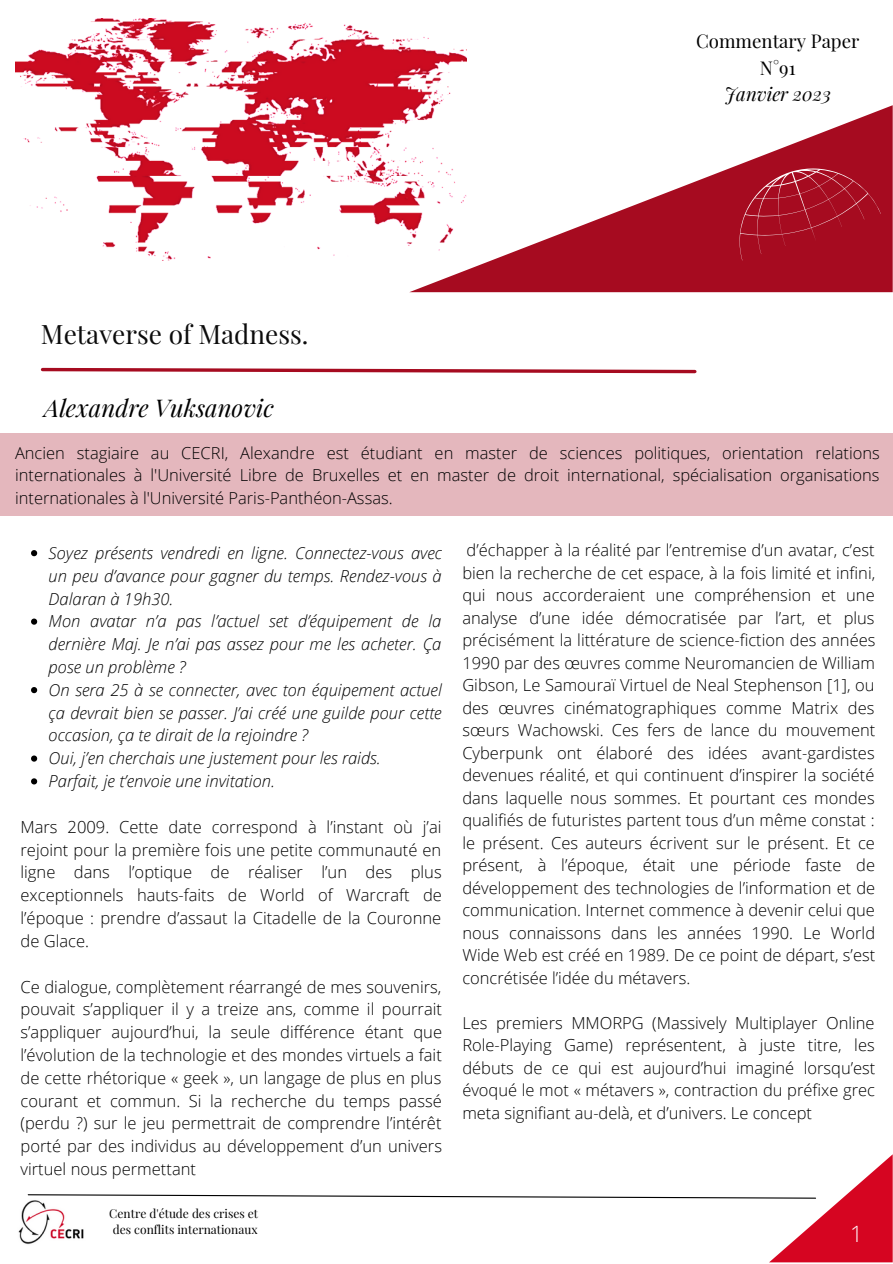
<style>
.page{position:relative;width:893px;height:1264px;background:#fff}
.page>*{position:absolute;margin:0;border:0;box-sizing:border-box;transform-origin:0 0}
.t1{font:26.25px "Playfair Display";color:#000}
.t2{font:italic 24px "Playfair Display";color:#000}
.t3{font:300 22.5px "Open Sans";color:#fff}
.t4{font:18.6px/26.1px "Playfair Display";color:#000;text-align:center}
.t5{font:italic 18.6px "Playfair Display";color:#000}
.t6{font:300 16.5px/22.5px "Open Sans";color:#000;text-align:justify}
.t7{font:italic 300 16.5px/22.8px "Open Sans";color:#000}
.t8{font:12px/16px "Playfair Display";color:#000;text-align:center}
</style>
<div class="page">
<img style="left:18px;top:1203px;width:9px;height:41px">
<svg style="left:410px;top:105px;width:482px;height:187px"></svg>
<svg style="left:27px;top:1155px;width:865px;height:107px"></svg>
<svg style="left:40px;top:367px;width:657px;height:7px"></svg>
<svg style="left:739px;top:168px;width:141px;height:92px;background:#a91529"></svg>
<img style="left:15px;top:19px;width:451px;height:241px">
<div style="left:0;top:433px;width:892px;height:83px;background:#e4b7bd"></div>
<svg style="left:31px;top:550px;width:6px;height:6px"></svg>
<svg style="left:31px;top:618px;width:6px;height:6px"></svg>
<svg style="left:31px;top:687px;width:6px;height:6px"></svg>
<svg style="left:31px;top:755px;width:6px;height:6px"></svg>
<svg style="left:31px;top:778px;width:6px;height:6px"></svg>
<h1 class="t1" style="left:41px;top:315px;width:269px">Metaverse of Madness.</h1>
<h2 class="t2" style="left:44px;top:390px;width:231px">Alexandre Vuksanovic</h2>
<p class="t4" style="left:696px;top:28px;width:165px">Commentary Paper<br>N°91</p>
<p class="t5" style="left:724px;top:80px;width:108px">Janvier 2023</p>
<p class="t6" style="left:15px;top:441px;width:866px">Ancien stagiaire au CECRI, Alexandre est étudiant en master de sciences politiques, orientation relations internationales à l'Université Libre de Bruxelles et en master de droit international, spécialisation organisations internationales à l'Université Paris-Panthéon-Assas.</p>
<p class="t6" style="left:462px;top:538px;width:414px">d’échapper à la réalité par l’entremise d’un avatar, c’est bien la recherche de cet espace, à la fois limité et infini, qui nous accorderaient une compréhension et une analyse d’une idée démocratisée par l’art, et plus précisément la littérature de science-fiction des années 1990 par des œuvres comme Neuromancien de William Gibson, Le Samouraï Virtuel de Neal Stephenson [1], ou des œuvres cinématographiques comme Matrix des sœurs Wachowski. Ces fers de lance du mouvement Cyberpunk ont élaboré des idées avant-gardistes devenues réalité, et qui continuent d’inspirer la société dans laquelle nous sommes. Et pourtant ces mondes qualifiés de futuristes partent tous d’un même constat : le présent. Ces auteurs écrivent sur le présent. Et ce présent, à l’époque, était une période faste de développement des technologies de l’information et de communication. Internet commence à devenir celui que nous connaissons dans les années 1990. Le World Wide Web est créé en 1989. De ce point de départ, s’est concrétisée l’idée du métavers.</p>
<p class="t6" style="left:462px;top:1010px;width:414px">Les premiers MMORPG (Massively Multiplayer Online Role-Playing Game) représentent, à juste titre, les débuts de ce qui est aujourd’hui imaginé lorsqu’est évoqué le mot « métavers », contraction du préfixe grec meta signifiant au-delà, et d’univers. Le concept</p>
<p class="t7" style="left:49px;top:541px;width:395px">Soyez présents vendredi en ligne. Connectez-vous avec un peu d’avance pour gagner du temps. Rendez-vous à Dalaran à 19h30.<br>Mon avatar n’a pas l’actuel set d’équipement de la dernière Maj. Je n’ai pas assez pour me les acheter. Ça pose un problème ?<br>On sera 25 à se connecter, avec ton équipement actuel ça devrait bien se passer. J’ai créé une guilde pour cette occasion, ça te dirait de la rejoindre ?<br>Oui, j’en cherchais une justement pour les raids.<br>Parfait, je t’envoie une invitation.</p>
<p class="t6" style="left:20px;top:815px;width:423px">Mars 2009. Cette date correspond à l’instant où j’ai rejoint pour la première fois une petite communauté en ligne dans l’optique de réaliser l’un des plus exceptionnels hauts-faits de World of Warcraft de l’époque : prendre d’assaut la Citadelle de la Couronne de Glace.</p>
<p class="t6" style="left:20px;top:974px;width:423px">Ce dialogue, complètement réarrangé de mes souvenirs, pouvait s’appliquer il y a treize ans, comme il pourrait s’appliquer aujourd’hui, la seule différence étant que l’évolution de la technologie et des mondes virtuels a fait de cette rhétorique « geek », un langage de plus en plus courant et commun. Si la recherche du temps passé (perdu ?) sur le jeu permettrait de comprendre l’intérêt porté par des individus au développement d’un univers virtuel nous permettant</p>
<p class="t8" style="left:109px;top:1205px;width:150px">Centre d'étude des crises et des conflits internationaux</p>
<h3 class="t3" style="left:850px;top:1217px;width:14px">1</h3>
</div>
